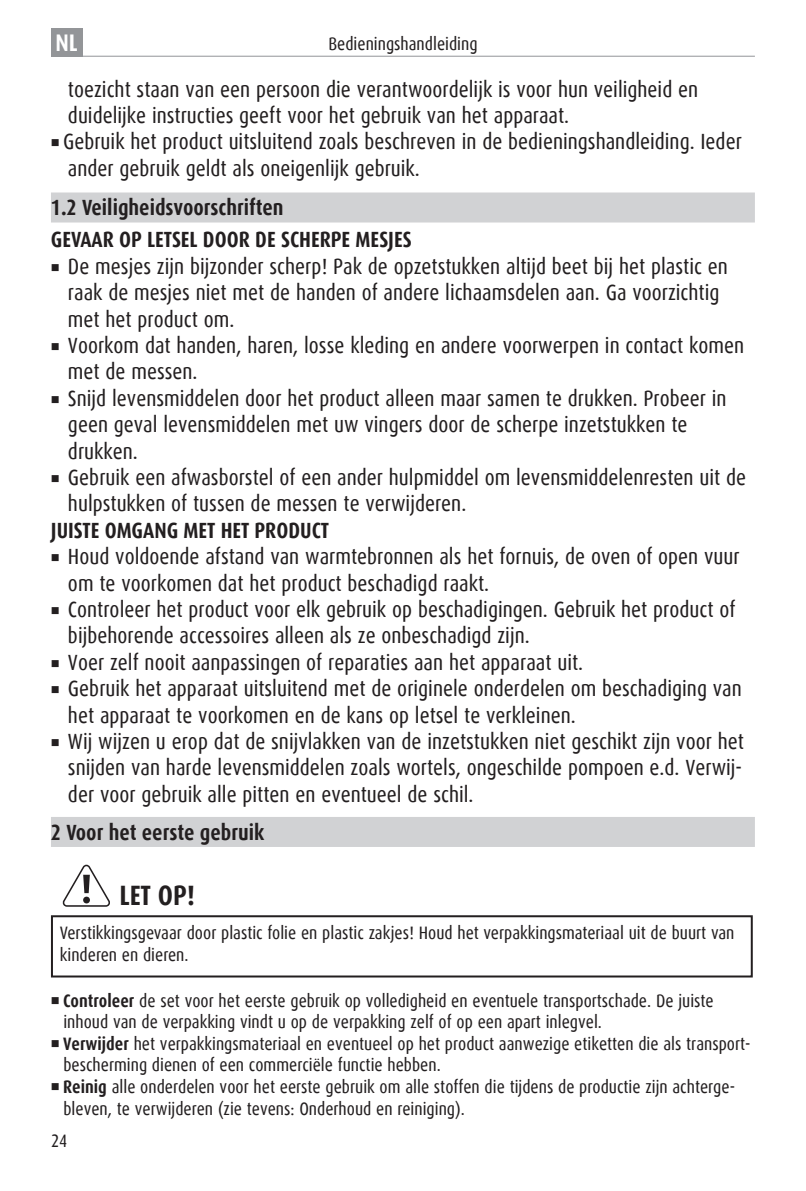
<style>
.page{position:relative;width:806px;height:1191px;background:#fff}
.page>*{position:absolute;margin:0;border:0;box-sizing:border-box;transform-origin:0 0}
.t1{font:700 28px "Dax Condensed";color:#231f20}
.t2{font:700 24px "Dax Condensed";color:#fff}
.t3{font:22px/26.4px "Dax Condensed";color:#231f20}
.t4{font:700 22px/32px "Dax Condensed";color:#231f20}
.t5{font:18px/21.6px "Dax Condensed";color:#231f20}
.s1{font-weight:700}
</style>
<div class="page">
<hr style="left:51px;top:56px;width:703px;height:1px;background:#939598">
<div style="left:51px;top:28px;width:31px;height:29px;background:#939598"></div>
<div style="left:51px;top:192px;width:703px;height:30px;background:#d1d2d4"></div>
<div style="left:51px;top:817px;width:703px;height:30px;background:#d1d2d4"></div>
<svg style="left:62px;top:864px;width:48px;height:43px"></svg>
<div style="left:51px;top:915px;width:701px;height:62px;border:2px solid #231f20"></div>
<p class="t2" style="left:55px;top:29px;width:24px">NL</p>
<p class="t5" style="left:328px;top:33px;width:151px">Bedieningshandleiding</p>
<p class="t3" style="left:63px;top:76px;width:679px">toezicht staan van een persoon die verantwoordelijk is voor hun veiligheid en duidelijke instructies geeft voor het gebruik van het apparaat.<br>Gebruik het product uitsluitend zoals beschreven in de bedieningshandleiding. Ieder ander gebruik geldt als oneigenlijk gebruik.</p>
<p class="t4" style="left:51px;top:192px;width:362px">1.2 Veiligheidsvoorschriften<br>GEVAAR OP LETSEL DOOR DE SCHERPE MESJES</p>
<p class="t3" style="left:68px;top:253px;width:679px">De mesjes zijn bijzonder scherp! Pak de opzetstukken altijd beet bij het plastic en raak de mesjes niet met de handen of andere lichaamsdelen aan. Ga voorzichtig met het product om.<br>Voorkom dat handen, haren, losse kleding en andere voorwerpen in contact komen met de messen.<br>Snijd levensmiddelen door het product alleen maar samen te drukken. Probeer in geen geval levensmiddelen met uw vingers door de scherpe inzetstukken te drukken.<br>Gebruik een afwasborstel of een ander hulpmiddel om levensmiddelenresten uit de hulpstukken of tussen de messen te verwijderen.</p>
<p class="t4" style="left:51px;top:514px;width:279px">JUISTE OMGANG MET HET PRODUCT</p>
<p class="t3" style="left:68px;top:543px;width:677px">Houd voldoende afstand van warmtebronnen als het fornuis, de oven of open vuur om te voorkomen dat het product beschadigd raakt.<br>Controleer het product voor elk gebruik op beschadigingen. Gebruik het product of bijbehorende accessoires alleen als ze onbeschadigd zijn.<br>Voer zelf nooit aanpassingen of reparaties aan het apparaat uit.<br>Gebruik het apparaat uitsluitend met de originele onderdelen om beschadiging van het apparaat te voorkomen en de kans op letsel te verkleinen.<br>Wij wijzen u erop dat de snijvlakken van de inzetstukken niet geschikt zijn voor het snijden van harde levensmiddelen zoals wortels, ongeschilde pompoen e.d. Verwij&shy;der voor gebruik alle pitten en eventueel de schil.</p>
<p class="t4" style="left:51px;top:816px;width:215px">2 Voor het eerste gebruik</p>
<p class="t1" style="left:119px;top:880px;width:77px">LET OP!</p>
<p class="t5" style="left:60px;top:922px;width:675px">Verstikkingsgevaar door plastic folie en plastic zakjes! Houd het verpakkingsmateriaal uit de buurt van kinderen en dieren.</p>
<p class="t5" style="left:63px;top:989px;width:688px"><span class="s1">Controleer</span> de set voor het eerste gebruik op volledigheid en eventuele transportschade. De juiste inhoud van de verpakking vindt u op de verpakking zelf of op een apart inlegvel.<br><span class="s1">Verwijder</span> het verpakkingsmateriaal en eventueel op het product aanwezige etiketten die als transport&shy;bescherming dienen of een commerciële functie hebben.<br><span class="s1">Reinig</span> alle onderdelen voor het eerste gebruik om alle stoffen die tijdens de productie zijn achterge&shy;bleven, te verwijderen (zie tevens: Onderhoud en reiniging).</p>
<p class="t5" style="left:51px;top:1129px;width:18px">24</p>
</div>
